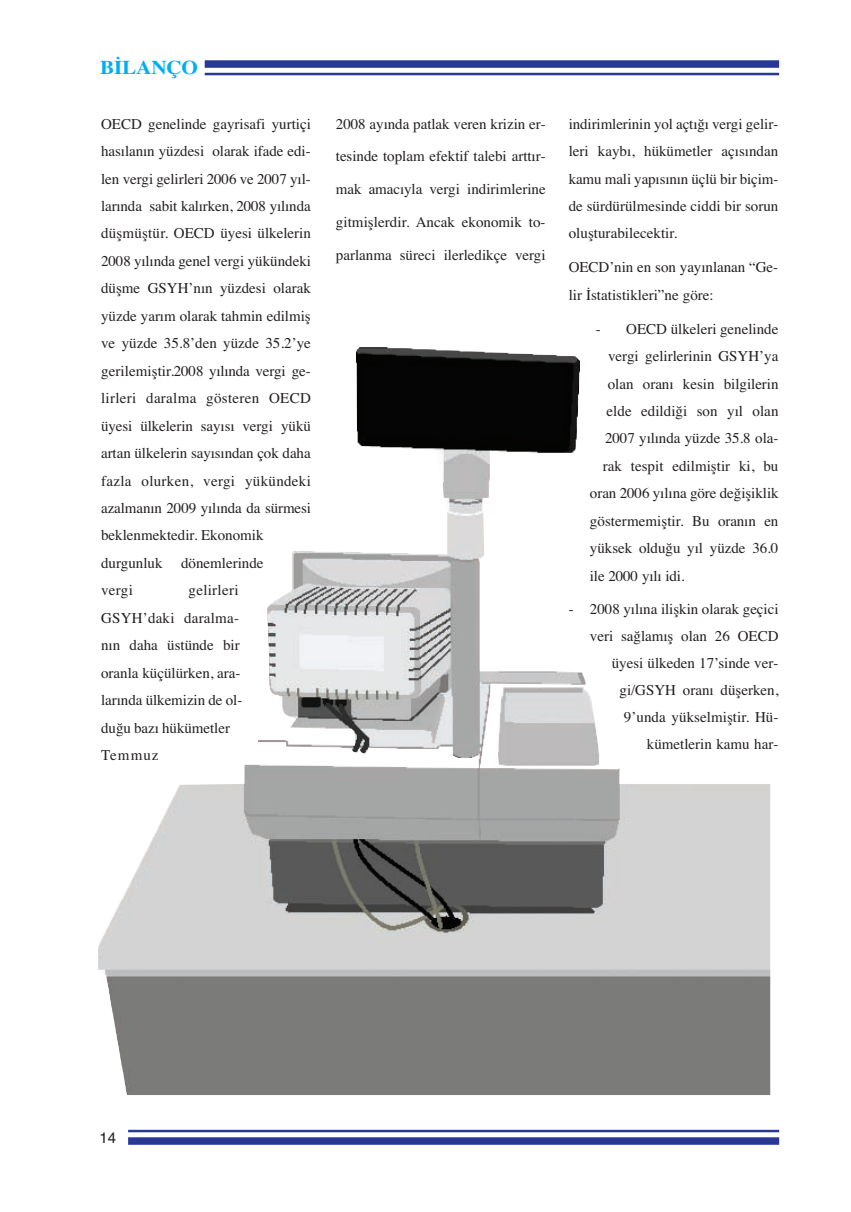
<style>
.page{position:relative;width:851px;height:1212px;background:#fff}
.page>*{position:absolute;margin:0;border:0;box-sizing:border-box;transform-origin:0 0}
.t1{font:700 19.5px "Times TU";letter-spacing:-.01em;color:#00aeef;scale:1.09 1}
.t2{font:15px/27.5px "Times TU";color:#231f20}
.t3{font:15px "Helvetica TU";color:#231f20}
</style>
<div class="page">
<hr style="left:128px;top:1130px;width:651px;height:2px;background:#273895">
<div style="left:128px;top:1137px;width:651px;height:8px;background:#273895"></div>
<div style="left:205px;top:60px;width:574px;height:8px;background:#273895"></div>
<hr style="left:205px;top:73px;width:574px;height:2px;background:#273895">
<img style="left:98px;top:347px;width:672px;height:748px">
<h1 class="t1" style="left:100px;top:56px;width:91px">BİLANÇO</h1>
<p class="t2" style="left:101px;top:110px;width:211px">OECD genelinde gayrisafi yurtiçi hasılanın yüzdesi olarak ifade edi&shy;len vergi gelirleri 2006 ve 2007 yıl&shy;larında sabit kalırken, 2008 yılında düşmüştür. OECD üyesi ülkelerin<br>2008 yılında genel vergi yükündeki düşme GSYH’nın yüzdesi olarak yüzde yarım olarak tahmin edilmiş ve yüzde 35.8’den yüzde 35.2’ye gerilemiştir.2008 yılında vergi ge&shy;lirleri daralma gösteren OECD üyesi ülkelerin sayısı vergi yükü artan ülkelerin sayısından çok daha fazla olurken, vergi yükündeki azalmanın 2009 yılında da sürmesi beklenmektedir. Ekonomik durgunluk dönemlerinde<br>vergi</p>
<p class="t2" style="left:101px;top:576px;width:143px;text-indent:87px">gelirleri<br>GSYH’daki daralma&shy;nın daha üstünde bir oranla küçülürken, ara&shy;larında ülkemizin de ol&shy;duğu bazı hükümetler<br>Temmuz</p>
<p class="t2" style="left:336px;top:107px;width:211px;line-height:32.7px;text-align:justify">2008 ayında patlak veren krizin er&shy;tesinde toplam efektif talebi arttır&shy;mak amacıyla vergi indirimlerine gitmişlerdir. Ancak ekonomik to&shy;parlanma süreci ilerledikçe vergi</p>
<p class="t2" style="left:568px;top:110px;width:211px;text-align:justify">indirimlerinin yol açtığı vergi gelir&shy;leri kaybı, hükümetler açısından kamu mali yapısının üçlü bir biçim&shy;de sürdürülmesinde ciddi bir sorun oluşturabilecektir.</p>
<p class="t2" style="left:568px;top:253px;width:211px">OECD’nin en son yayınlanan “Ge&shy;lir İstatistikleri”ne göre:</p>
<p class="t2" style="left:595px;top:315px;width:184px">- OECD ülkeleri genelinde</p>
<p class="t2" style="left:608px;top:342px;width:172px">vergi gelirlerinin GSYH’ya</p>
<p class="t2" style="left:607px;top:370px;width:172px">olan oranı kesin bilgilerin</p>
<p class="t2" style="left:606px;top:397px;width:173px">elde edildiği son yıl olan</p>
<p class="t2" style="left:605px;top:424px;width:175px">2007 yılında yüzde 35.8 ola-</p>
<p class="t2" style="left:602px;top:452px;width:177px">rak tespit edilmiştir ki, bu</p>
<p class="t2" style="left:590px;top:479px;width:190px">oran 2006 yılına göre değişiklik</p>
<p class="t2" style="left:590px;top:507px;width:190px">göstermemiştir. Bu oranın en</p>
<p class="t2" style="left:590px;top:534px;width:190px">yüksek olduğu yıl yüzde 36.0</p>
<p class="t2" style="left:590px;top:562px;width:96px">ile 2000 yılı idi.</p>
<p class="t2" style="left:568px;top:595px;width:211px;line-height:27px;text-align:right">- 2008 yılına ilişkin olarak geçici veri sağlamış olan 26 OECD üyesi ülkeden 17’sinde ver&shy;gi/GSYH oranı düşerken,<br>9’unda yükselmiştir. Hü&shy;kümetlerin kamu har-</p>
<p class="t3" style="left:100px;top:1129px;width:18px">14</p>
</div>
